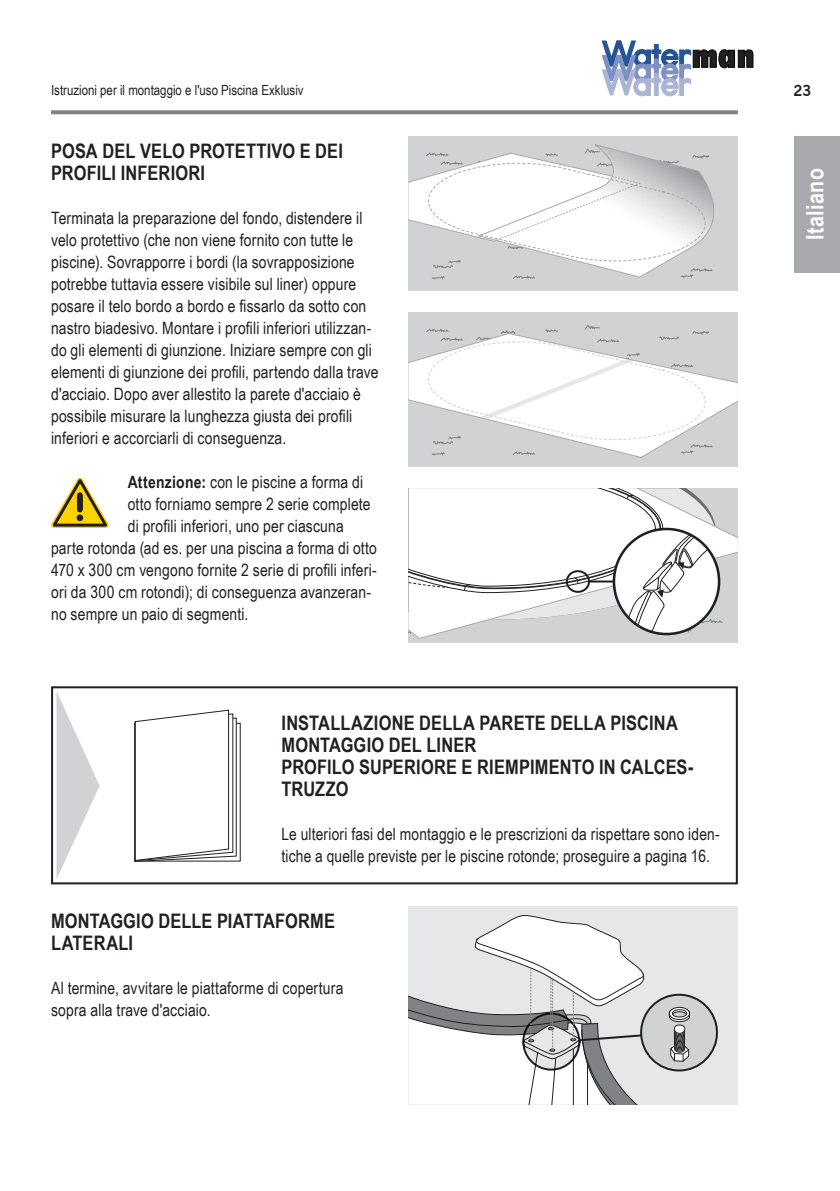
<style>
.page{position:relative;width:840px;height:1191px;background:#fff}
.page>*{position:absolute;margin:0;border:0;box-sizing:border-box;transform-origin:0 0}
.t1{font:700 24px "Arial Narrow";letter-spacing:.02em;color:#fff}
.t2{font:700 20px/22px "Arial Narrow";letter-spacing:.01em;color:#231f20}
.t3{font:17px/22px "Arial Narrow";letter-spacing:.01em;color:#231f20}
.t4{font:700 15px "News Gothic BT";color:#231f20}
.t5{font:14px "Arial Narrow";color:#231f20}
.s1{font-weight:700}
</style>
<div class="page">
<svg style="left:51px;top:110px;width:686px;height:4px;background:#898b8d"></svg>
<div style="left:794px;top:136px;width:45px;height:136px;background:#a8a9ad"></div>
<svg style="left:601px;top:41px;width:151px;height:55px"></svg>
<div style="left:408px;top:906px;width:329px;height:198px;background:#e6e7e9"></div>
<div style="left:640px;top:994px;width:76px;height:76px;background:#d1d2d4;border-radius:50%"></div>
<svg style="left:408px;top:915px;width:282px;height:189px"></svg>
<div style="left:408px;top:312px;width:329px;height:154px;background:#d1d2d4"></div>
<svg style="left:408px;top:357px;width:329px;height:101px"></svg>
<svg style="left:425px;top:325px;width:287px;height:132px"></svg>
<div style="left:408px;top:136px;width:329px;height:154px;background:#d1d2d4"></div>
<svg style="left:408px;top:144px;width:307px;height:136px"></svg>
<svg style="left:51px;top:477px;width:58px;height:51px"></svg>
<svg style="left:408px;top:488px;width:329px;height:151px;background:#d4d5d7"></svg>
<svg style="left:408px;top:488px;width:314px;height:148px"></svg>
<div style="left:612px;top:528px;width:108px;height:107px;border:3px solid #231f20;border-radius:50%"></div>
<hr style="left:588px;top:580px;width:26px;height:2px;background:#231f20">
<div style="left:51px;top:686px;width:686px;height:198px;border:2px solid #231f20"></div>
<svg style="left:134px;top:709px;width:103px;height:153px"></svg>
<svg style="left:56px;top:692px;width:43px;height:187px"></svg>
<p class="t5" style="left:51px;top:80px;width:254px">Istruzioni per il montaggio e l'uso Piscina Exklusiv</p>
<p class="t2" style="left:51px;top:139px;width:293px">POSA DEL VELO PROTETTIVO E DEI<br>PROFILI INFERIORI</p>
<p class="t3" style="left:51px;top:206px;width:329px">Terminata la preparazione del fondo, distendere il velo protettivo (che non viene fornito con tutte le piscine). Sovrapporre i bordi (la sovrapposizione potrebbe tuttavia essere visibile sul liner) oppure posare il telo bordo a bordo e fissarlo da sotto con nastro biadesivo. Montare i profili inferiori utilizzan&shy;do gli elementi di giunzione. Iniziare sempre con gli elementi di giunzione dei profili, partendo dalla trave d'acciaio. Dopo aver allestito la parete d'acciaio è possibile misurare la lunghezza giusta dei profili inferiori e accorciarli di conseguenza.</p>
<p class="t3" style="left:128px;top:470px;width:237px"><span class="s1">Attenzione:</span> con le piscine a forma di</p>
<p class="t3" style="left:128px;top:492px;width:244px">otto forniamo sempre 2 serie complete</p>
<p class="t3" style="left:128px;top:514px;width:217px">di profili inferiori, uno per ciascuna</p>
<p class="t3" style="left:51px;top:536px;width:327px">parte rotonda (ad es. per una piscina a forma di otto</p>
<p class="t3" style="left:51px;top:558px;width:327px">470 x 300 cm vengono fornite 2 serie di profili inferi-</p>
<p class="t3" style="left:51px;top:580px;width:321px">ori da 300 cm rotondi); di conseguenza avanzeran-</p>
<p class="t3" style="left:51px;top:602px;width:199px">no sempre un paio di segmenti.</p>
<p class="t2" style="left:281px;top:711px;width:413px">INSTALLAZIONE DELLA PARETE DELLA PISCINA<br>MONTAGGIO DEL LINER<br>PROFILO SUPERIORE E RIEMPIMENTO IN CALCES-<br>TRUZZO</p>
<p class="t3" style="left:281px;top:822px;width:439px">Le ulteriori fasi del montaggio e le prescrizioni da rispettare sono iden&shy;tiche a quelle previste per le piscine rotonde; proseguire a pagina 16.</p>
<p class="t2" style="left:51px;top:909px;width:285px">MONTAGGIO DELLE PIATTAFORME<br>LATERALI</p>
<p class="t3" style="left:51px;top:976px;width:294px">Al termine, avvitare le piattaforme di copertura sopra alla trave d'acciaio.</p>
<p class="t4" style="left:793px;top:82px;width:20px">23</p>
<h1 class="t1" style="left:796px;top:240px;width:74px;rotate:-90deg">Italiano</h1>
</div>
